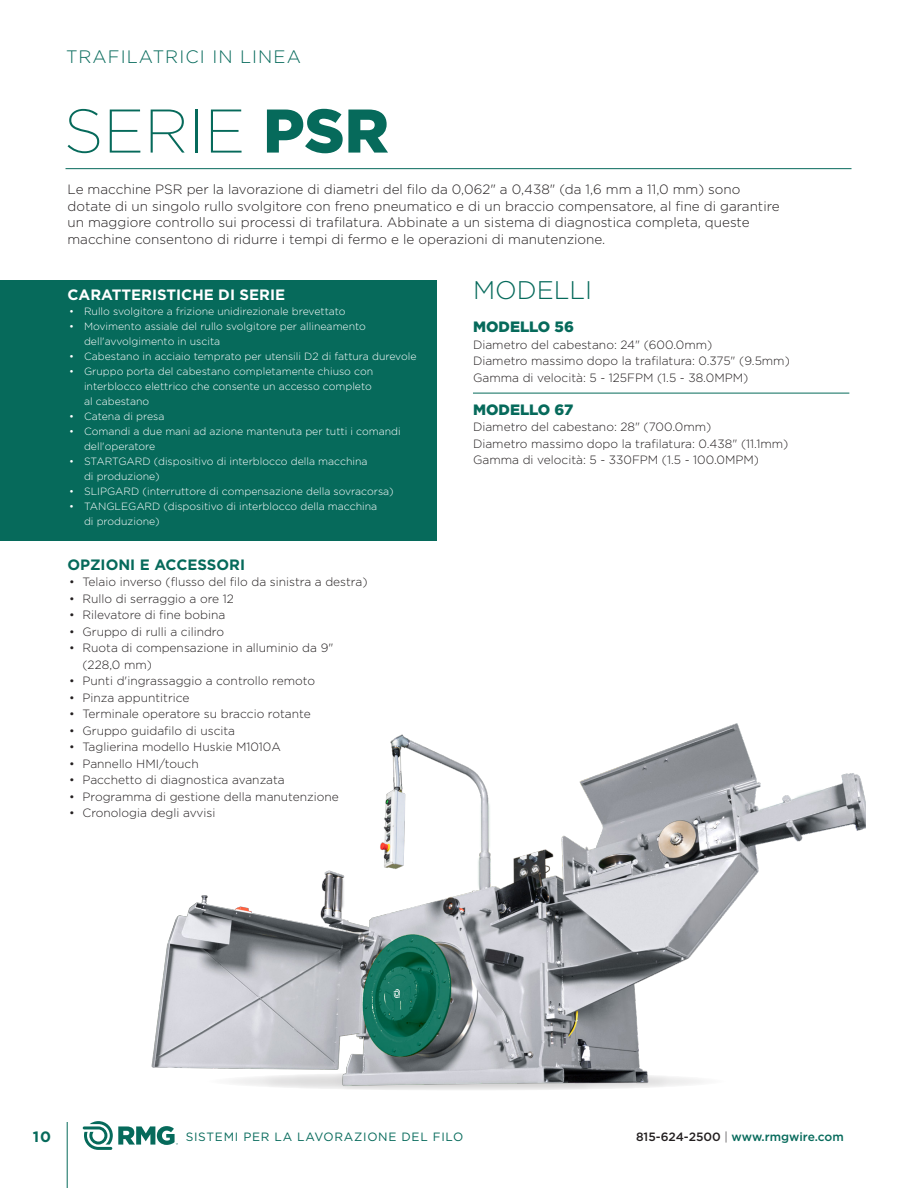
<style>
.page{position:relative;width:918px;height:1188px;background:#fff}
.page>*{position:absolute;margin:0;border:0;box-sizing:border-box;transform-origin:0 0}
.t1{font:200 61.5px "Gotham";color:#066a5b}
.t2{font:300 25.5px "Gotham";color:#066a5b}
.t3{font:300 18px "Gotham";letter-spacing:.06em;color:#066a5b}
.t4{font:700 15px "Gotham";color:#fff}
.t5{font:700 15px "Gotham";color:#066a5b}
.t6{font:900 15px "Gotham";color:#066a5b}
.t7{font:300 13.5px/16.5px "Gotham";color:#231f20}
.t8{font:300 12px/16.5px "Gotham";color:#231f20}
.t9{font:12px "Gotham";letter-spacing:.06em;color:#066a5b}
.t10{font:500 12px "Gotham";color:#066a5b}
.t11{font:300 10.5px/15px "Gotham";color:#fff}
.s1{font-weight:900}
.s2{color:#231f20}
.s3{font-weight:300;color:#231f20}
</style>
<div class="page">
<hr style="left:67px;top:1122px;width:1px;height:66px;background:#066a5b">
<svg style="left:83px;top:1121px;width:95px;height:29px"></svg>
<div style="left:0;top:280px;width:436px;height:261px;background:#066a5b"></div>
<hr style="left:66px;top:168px;width:786px;height:1px;background:#066a5b">
<img style="left:151px;top:723px;width:715px;height:367px">
<hr style="left:473px;top:393px;width:376px;height:1px;background:#066a5b">
<h3 class="t3" style="left:66px;top:45px;width:236px">TRAFILATRICI IN LINEA</h3>
<p class="t1" style="left:64px;top:93px;width:326px">SERIE <span class="s1">PSR</span></p>
<p class="t7" style="left:68px;top:181px;width:714px">Le macchine PSR per la lavorazione di diametri del filo da 0,062" a 0,438" (da 1,6 mm a 11,0 mm) sono dotate di un singolo rullo svolgitore con freno pneumatico e di un braccio compensatore, al fine di garantire un maggiore controllo sui processi di trafilatura. Abbinate a un sistema di diagnostica completa, queste macchine consentono di ridurre i tempi di fermo e le operazioni di manutenzione.</p>
<p class="t2" style="left:473px;top:274px;width:121px">MODELLI</p>
<p class="t6" style="left:473px;top:316px;width:102px">MODELLO 56</p>
<p class="t8" style="left:473px;top:336px;width:241px">Diametro del cabestano: 24" (600.0mm)</p>
<p class="t8" style="left:473px;top:352px;width:318px">Diametro massimo dopo la trafilatura: 0.375" (9.5mm)</p>
<p class="t8" style="left:473px;top:369px;width:277px">Gamma di velocità: 5 - 125FPM (1.5 - 38.0MPM)</p>
<p class="t6" style="left:473px;top:399px;width:102px">MODELLO 67</p>
<p class="t8" style="left:473px;top:418px;width:240px">Diametro del cabestano: 28" (700.0mm)</p>
<p class="t8" style="left:473px;top:435px;width:317px">Diametro massimo dopo la trafilatura: 0.438" (11.1mm)</p>
<p class="t8" style="left:473px;top:451px;width:288px">Gamma di velocità: 5 - 330FPM (1.5 - 100.0MPM)</p>
<p class="t4" style="left:68px;top:284px;width:219px">CARATTERISTICHE DI SERIE</p>
<p class="t11" style="left:69px;top:303px;width:278px">• Rullo svolgitore a frizione unidirezionale brevettato</p>
<p class="t11" style="left:84px;top:318px;width:283px;text-indent:-15px">• Movimento assiale del rullo svolgitore per allineamento dell'avvolgimento in uscita</p>
<p class="t11" style="left:69px;top:348px;width:349px">• Cabestano in acciaio temprato per utensili D2 di fattura durevole</p>
<p class="t11" style="left:84px;top:363px;width:291px;text-indent:-15px">• Gruppo porta del cabestano completamente chiuso con interblocco elettrico che consente un accesso completo al cabestano</p>
<p class="t11" style="left:69px;top:408px;width:97px">• Catena di presa</p>
<p class="t11" style="left:84px;top:423px;width:318px;text-indent:-15px">• Comandi a due mani ad azione mantenuta per tutti i comandi dell'operatore</p>
<p class="t11" style="left:84px;top:453px;width:285px;text-indent:-15px">• STARTGARD (dispositivo di interblocco della macchina di produzione)</p>
<p class="t11" style="left:69px;top:483px;width:326px">• SLIPGARD (interruttore di compensazione della sovracorsa)</p>
<p class="t11" style="left:84px;top:498px;width:295px;text-indent:-15px">• TANGLEGARD (dispositivo di interblocco della macchina di produzione)</p>
<p class="t5" style="left:68px;top:555px;width:179px">OPZIONI E ACCESSORI</p>
<p class="t8" style="left:69px;top:574px;width:300px">• Telaio inverso (flusso del filo da sinistra a destra)</p>
<p class="t8" style="left:69px;top:590px;width:166px">• Rullo di serraggio a ore 12</p>
<p class="t8" style="left:69px;top:607px;width:158px">• Rilevatore di fine bobina</p>
<p class="t8" style="left:69px;top:623px;width:157px">• Gruppo di rulli a cilindro</p>
<p class="t8" style="left:82px;top:640px;width:252px;text-indent:-14px">• Ruota di compensazione in alluminio da 9" (228,0 mm)</p>
<p class="t8" style="left:69px;top:673px;width:248px">• Punti d'ingrassaggio a controllo remoto</p>
<p class="t8" style="left:69px;top:689px;width:122px">• Pinza appuntitrice</p>
<p class="t8" style="left:69px;top:706px;width:243px">• Terminale operatore su braccio rotante</p>
<p class="t8" style="left:69px;top:722px;width:168px">• Gruppo guidafilo di uscita</p>
<p class="t8" style="left:69px;top:739px;width:213px">• Taglierina modello Huskie M1010A</p>
<p class="t8" style="left:69px;top:755px;width:131px">• Pannello HMI/touch</p>
<p class="t8" style="left:69px;top:772px;width:217px">• Pacchetto di diagnostica avanzata</p>
<p class="t8" style="left:69px;top:788px;width:271px">• Programma di gestione della manutenzione</p>
<p class="t8" style="left:69px;top:805px;width:148px">• Cronologia degli avvisi</p>
<p class="t5" style="left:33px;top:1127px;width:20px">10</p>
<p class="t9" style="left:186px;top:1129px;width:279px">SISTEMI PER LA LAVORAZIONE DEL FILO</p>
<p class="t10" style="left:636px;top:1129px;width:209px"><span class="s2">815-624-2500</span> <span class="s3">|</span> www.rmgwire.com</p>
</div>
